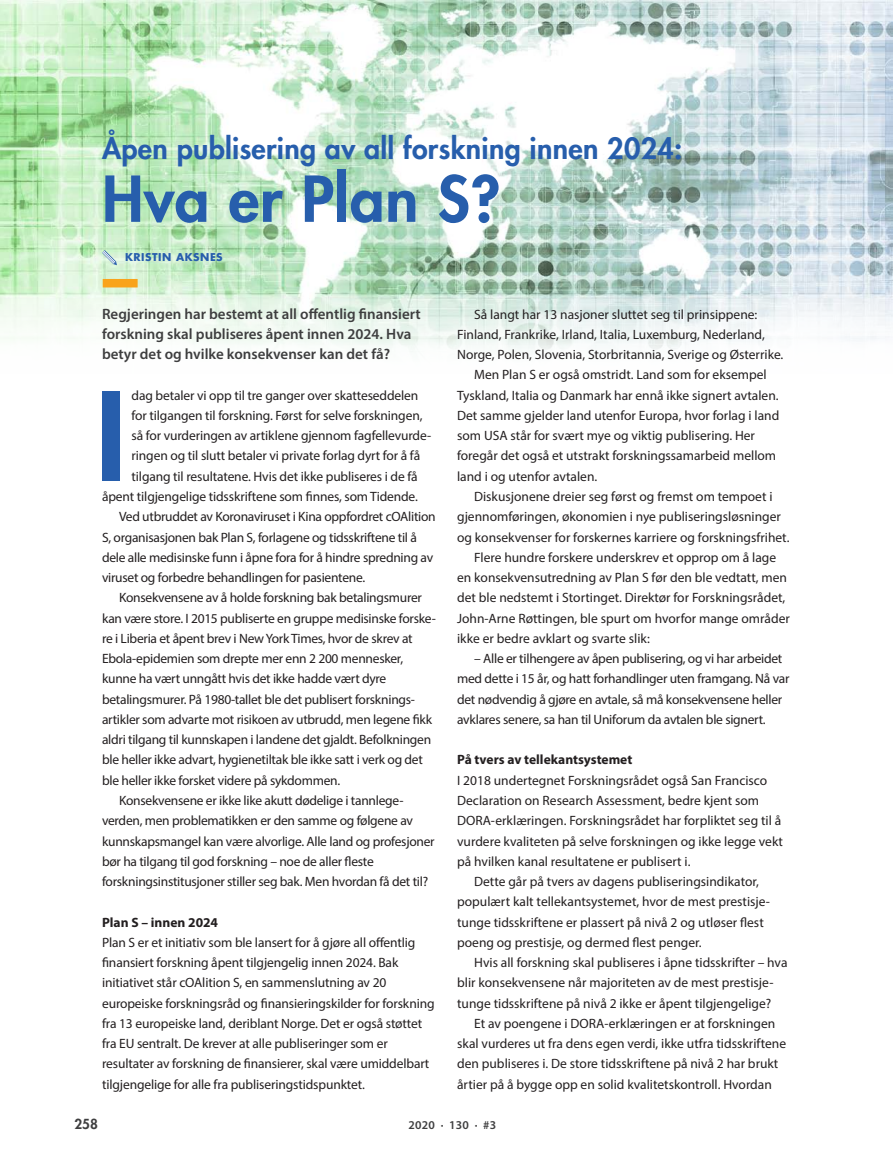
<style>
.page{position:relative;width:893px;height:1149px;background:#fff}
.page>*{position:absolute;margin:0;border:0;box-sizing:border-box;transform-origin:0 0}
.t1{font:800 118.2px "Futura Std";color:#275eac}
.t2{font:800 61.5px "Futura";letter-spacing:.01em;color:#275eac}
.t3{font:800 28.5px "Futura";letter-spacing:.01em;color:#275eac}
.t4{font:600 15px/20.2px "Myriad Pro";color:#3e3e3f}
.t5{font:13.5px/20.2px "Myriad Pro";letter-spacing:-.01em;color:#231f20}
.t6{font:700 13.5px "Myriad Pro";color:#231f20}
.t7{font:800 13.5px "Futura Std";color:#3e3e3f}
.t8{font:600 12px "Myriad Pro";letter-spacing:.02em;color:#3e3e3f}
.t9{font:700 10.5px "Futura Std";letter-spacing:.05em;color:#275eac}
</style>
<div class="page">
<img style="left:0;top:0;width:893px;height:352px">
<svg style="left:98px;top:246px;width:22px;height:22px"></svg>
<div style="left:103px;top:279px;width:35px;height:8px;background:#f9a31b"></div>
<h3 class="t3" style="left:102px;top:129px;width:582px">Åpen publisering av all forskning innen 2024:</h3>
<h2 class="t2" style="left:102px;top:158px;width:400px">Hva er Plan S?</h2>
<p class="t9" style="left:125px;top:250px;width:99px">KRISTIN AKSNES</p>
<p class="t4" style="left:102px;top:303px;width:320px">Regjeringen har bestemt at all offentlig finansiert forskning skal publiseres åpent innen 2024. Hva betyr det og hvilke konsekvenser kan det få?</p>
<h1 class="t1" style="left:96px;top:362px;width:32px">I</h1>
<p class="t5" style="left:132px;top:384px;width:288px">dag betaler vi opp til tre ganger over skatteseddelen</p>
<p class="t5" style="left:132px;top:405px;width:292px">for tilgangen til forskning. Først for selve forskningen,</p>
<p class="t5" style="left:132px;top:425px;width:301px">så for vurderingen av artiklene gjennom fagfellevurde-</p>
<p class="t5" style="left:132px;top:445px;width:290px">ringen og til slutt betaler vi private forlag dyrt for å få</p>
<p class="t5" style="left:132px;top:465px;width:288px">tilgang til resultatene. Hvis det ikke publiseres i de få</p>
<p class="t5" style="left:102px;top:486px;width:317px">åpent tilgjengelige tidsskriftene som finnes, som Tidende.</p>
<p class="t5" style="left:119px;top:506px;width:318px">Ved utbruddet av Koronaviruset i Kina oppfordret cOAlition</p>
<p class="t5" style="left:102px;top:526px;width:316px">S, organisasjonen bak Plan S, forlagene og tidsskriftene til å</p>
<p class="t5" style="left:102px;top:546px;width:333px">dele alle medisinske funn i åpne fora for å hindre spredning av</p>
<p class="t5" style="left:102px;top:567px;width:265px">viruset og forbedre behandlingen for pasientene.</p>
<p class="t5" style="left:119px;top:587px;width:304px">Konsekvensene av å holde forskning bak betalingsmurer</p>
<p class="t5" style="left:102px;top:607px;width:335px">kan være store. I 2015 publiserte en gruppe medisinske forske-</p>
<p class="t5" style="left:102px;top:627px;width:312px">re i Liberia et åpent brev i New York Times, hvor de skrev at</p>
<p class="t5" style="left:102px;top:648px;width:303px">Ebola-epidemien som drepte mer enn 2 200 mennesker,</p>
<p class="t5" style="left:102px;top:668px;width:286px">kunne ha vært unngått hvis det ikke hadde vært dyre</p>
<p class="t5" style="left:102px;top:688px;width:314px">betalingsmurer. På 1980-tallet ble det publisert forsknings-</p>
<p class="t5" style="left:102px;top:708px;width:332px">artikler som advarte mot risikoen av utbrudd, men legene fikk</p>
<p class="t5" style="left:102px;top:729px;width:331px">aldri tilgang til kunnskapen i landene det gjaldt. Befolkningen</p>
<p class="t5" style="left:102px;top:749px;width:322px">ble heller ikke advart, hygienetiltak ble ikke satt i verk og det</p>
<p class="t5" style="left:102px;top:769px;width:240px">ble heller ikke forsket videre på sykdommen.</p>
<p class="t5" style="left:119px;top:789px;width:285px">Konsekvensene er ikke like akutt dødelige i tannlege-</p>
<p class="t5" style="left:102px;top:810px;width:312px">verden, men problematikken er den samme og følgene av</p>
<p class="t5" style="left:102px;top:830px;width:334px">kunnskapsmangel kan være alvorlige. Alle land og profesjoner</p>
<p class="t5" style="left:102px;top:850px;width:273px">bør ha tilgang til god forskning – noe de aller fleste</p>
<p class="t5" style="left:102px;top:870px;width:328px">forskningsinstitusjoner stiller seg bak. Men hvordan få det til?</p>
<p class="t6" style="left:102px;top:912px;width:118px">Plan S – innen 2024</p>
<p class="t5" style="left:102px;top:931px;width:334px">Plan S er et initiativ som ble lansert for å gjøre all offentlig finansiert forskning åpent tilgjengelig innen 2024. Bak initiativet står cOAlition S, en sammenslutning av 20 europeiske forskningsråd og finansieringskilder for forskning fra 13 europeiske land, deriblant Norge. Det er også støttet fra EU sentralt. De krever at alle publiseringer som er resultater av forskning de finansierer, skal være umiddelbart tilgjengelige for alle fra publiseringstidspunktet.</p>
<p class="t5" style="left:474px;top:303px;width:285px">Så langt har 13 nasjoner sluttet seg til prinsippene:</p>
<p class="t5" style="left:457px;top:324px;width:309px">Finland, Frankrike, Irland, Italia, Luxemburg, Nederland,</p>
<p class="t5" style="left:457px;top:344px;width:328px">Norge, Polen, Slovenia, Storbritannia, Sverige og Østerrike.</p>
<p class="t5" style="left:474px;top:364px;width:294px">Men Plan S er også omstridt. Land som for eksempel</p>
<p class="t5" style="left:457px;top:384px;width:323px">Tyskland, Italia og Danmark har ennå ikke signert avtalen.</p>
<p class="t5" style="left:457px;top:405px;width:324px">Det samme gjelder land utenfor Europa, hvor forlag i land</p>
<p class="t5" style="left:457px;top:425px;width:299px">som USA står for svært mye og viktig publisering. Her</p>
<p class="t5" style="left:457px;top:445px;width:321px">foregår det også et utstrakt forskningssamarbeid mellom</p>
<p class="t5" style="left:457px;top:465px;width:142px">land i og utenfor avtalen.</p>
<p class="t5" style="left:474px;top:486px;width:300px">Diskusjonene dreier seg først og fremst om tempoet i</p>
<p class="t5" style="left:457px;top:506px;width:325px">gjennomføringen, økonomien i nye publiseringsløsninger</p>
<p class="t5" style="left:457px;top:526px;width:334px">og konsekvenser for forskernes karriere og forskningsfrihet.</p>
<p class="t5" style="left:474px;top:546px;width:304px">Flere hundre forskere underskrev et opprop om å lage</p>
<p class="t5" style="left:457px;top:567px;width:331px">en konsekvensutredning av Plan S før den ble vedtatt, men</p>
<p class="t5" style="left:457px;top:587px;width:330px">det ble nedstemt i Stortinget. Direktør for Forskningsrådet,</p>
<p class="t5" style="left:457px;top:607px;width:334px">John-Arne Røttingen, ble spurt om hvorfor mange områder</p>
<p class="t5" style="left:457px;top:627px;width:194px">ikke er bedre avklart og svarte slik:</p>
<p class="t5" style="left:457px;top:648px;width:334px;text-indent:17px">– Alle er tilhengere av åpen publisering, og vi har arbeidet med dette i 15 år, og hatt forhandlinger uten framgang. Nå var det nødvendig å gjøre en avtale, så må konsekvensene heller avklares senere, sa han til Uniforum da avtalen ble signert.</p>
<p class="t6" style="left:457px;top:750px;width:177px">På tvers av tellekantsystemet</p>
<p class="t5" style="left:457px;top:769px;width:312px">I 2018 undertegnet Forskningsrådet også San Francisco</p>
<p class="t5" style="left:457px;top:789px;width:303px">Declaration on Research Assessment, bedre kjent som</p>
<p class="t5" style="left:457px;top:810px;width:326px">DORA-erklæringen. Forskningsrådet har forpliktet seg til å</p>
<p class="t5" style="left:457px;top:830px;width:327px">vurdere kvaliteten på selve forskningen og ikke legge vekt</p>
<p class="t5" style="left:457px;top:850px;width:235px">på hvilken kanal resultatene er publisert i.</p>
<p class="t5" style="left:474px;top:870px;width:286px">Dette går på tvers av dagens publiseringsindikator,</p>
<p class="t5" style="left:457px;top:891px;width:314px">populært kalt tellekantsystemet, hvor de mest prestisje-</p>
<p class="t5" style="left:457px;top:911px;width:308px">tunge tidsskriftene er plassert på nivå 2 og utløser flest</p>
<p class="t5" style="left:457px;top:931px;width:246px">poeng og prestisje, og dermed flest penger.</p>
<p class="t5" style="left:474px;top:951px;width:315px">Hvis all forskning skal publiseres i åpne tidsskrifter – hva</p>
<p class="t5" style="left:457px;top:972px;width:317px">blir konsekvensene når majoriteten av de mest prestisje-</p>
<p class="t5" style="left:457px;top:992px;width:316px">tunge tidsskriftene på nivå 2 ikke er åpent tilgjengelige?</p>
<p class="t5" style="left:474px;top:1012px;width:303px">Et av poengene i DORA-erklæringen er at forskningen</p>
<p class="t5" style="left:457px;top:1032px;width:330px">skal vurderes ut fra dens egen verdi, ikke utfra tidsskriftene</p>
<p class="t5" style="left:457px;top:1053px;width:323px">den publiseres i. De store tidsskriftene på nivå 2 har brukt</p>
<p class="t5" style="left:457px;top:1073px;width:316px">årtier på å bygge opp en solid kvalitetskontroll. Hvordan</p>
<p class="t7" style="left:74px;top:1115px;width:25px">258</p>
<p class="t8" style="left:409px;top:1117px;width:89px">2020 · 130 · #3</p>
</div>
